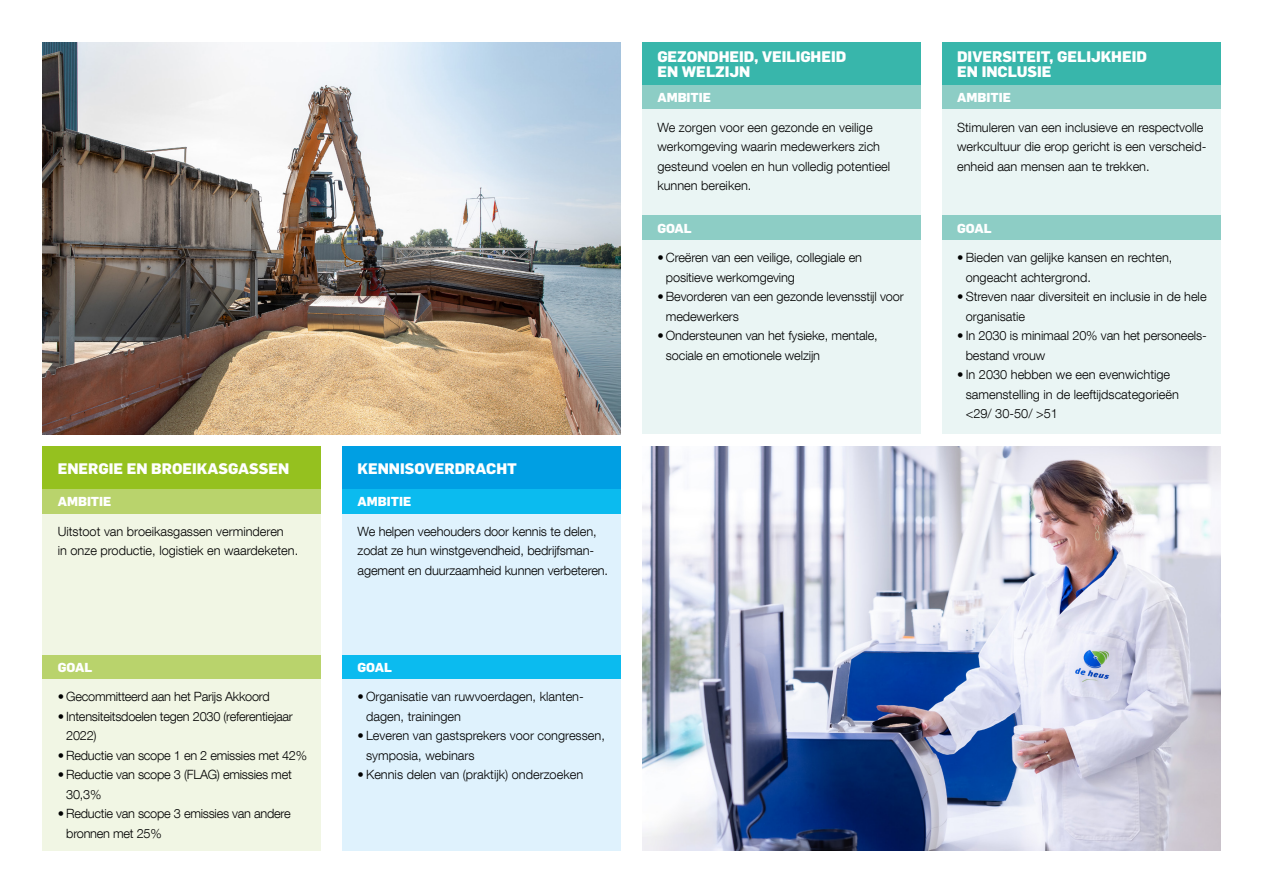
<style>
.page{position:relative;width:1263px;height:893px;background:#fff}
.page>*{position:absolute;margin:0;border:0;box-sizing:border-box;transform-origin:0 0}
.t1{font:800 15px/15px "Flama";color:#fff}
.t2{font:300 12.75px/19.5px "Helvetica Neue LT Com";color:#000}
.t3{font:300 12.75px/19.5px "Helvetica Neue LT Com";letter-spacing:-.02em;color:#000}
.t4{font:800 12.75px "Flama";color:#fff}
</style>
<div class="page">
<div style="left:43px;top:489px;width:278px;height:25px;background:#b9d36c"></div>
<div style="left:43px;top:654px;width:278px;height:25px;background:#b9d36c"></div>
<div style="left:43px;top:514px;width:278px;height:140px;background:#f1f6e4"></div>
<div style="left:43px;top:679px;width:278px;height:171px;background:#f1f6e4"></div>
<div style="left:43px;top:446px;width:278px;height:42px;background:#95c11f"></div>
<div style="left:342px;top:489px;width:279px;height:25px;background:#0bbbef"></div>
<div style="left:342px;top:654px;width:279px;height:25px;background:#0bbbef"></div>
<div style="left:342px;top:514px;width:279px;height:140px;background:#dff2fd"></div>
<div style="left:342px;top:679px;width:279px;height:171px;background:#dff2fd"></div>
<div style="left:342px;top:446px;width:279px;height:42px;background:#009fe3"></div>
<div style="left:642px;top:85px;width:279px;height:25px;background:#8dcdc5"></div>
<div style="left:642px;top:215px;width:279px;height:25px;background:#8dcdc5"></div>
<div style="left:642px;top:110px;width:279px;height:105px;background:#eaf5f4"></div>
<div style="left:642px;top:240px;width:279px;height:194px;background:#eaf5f4"></div>
<div style="left:642px;top:43px;width:279px;height:42px;background:#38b6ab"></div>
<div style="left:942px;top:85px;width:278px;height:25px;background:#8dcdc5"></div>
<div style="left:942px;top:215px;width:278px;height:25px;background:#8dcdc5"></div>
<div style="left:942px;top:110px;width:278px;height:105px;background:#eaf5f4"></div>
<div style="left:942px;top:241px;width:278px;height:193px;background:#eaf5f4"></div>
<div style="left:942px;top:43px;width:278px;height:42px;background:#38b6ab"></div>
<img style="left:642px;top:446px;width:578px;height:404px">
<img style="left:43px;top:43px;width:578px;height:391px">
<p class="t1" style="left:657px;top:49px;width:190px">GEZONDHEID, VEILIGHEID<br>EN WELZIJN</p>
<p class="t1" style="left:957px;top:49px;width:191px">DIVERSITEIT, GELIJKHEID<br>EN INCLUSIE</p>
<p class="t4" style="left:657px;top:90px;width:55px">AMBITIE</p>
<p class="t4" style="left:957px;top:90px;width:55px">AMBITIE</p>
<p class="t2" style="left:657px;top:117px;width:234px">We zorgen voor een gezonde en veilige werkomgeving waarin medewerkers zich gesteund voelen en hun volledig potentieel kunnen bereiken.</p>
<p class="t2" style="left:957px;top:117px;width:251px">Stimuleren van een inclusieve en respectvolle werkcultuur die erop gericht is een verscheid&shy;enheid aan mensen aan te trekken.</p>
<p class="t4" style="left:657px;top:220px;width:36px">GOAL</p>
<p class="t4" style="left:957px;top:220px;width:36px">GOAL</p>
<p class="t2" style="left:666px;top:248px;width:198px;text-indent:-9px">• Creëren van een veilige, collegiale en positieve werkomgeving</p>
<p class="t2" style="left:666px;top:287px;width:239px;text-indent:-9px">• Bevorderen van een gezonde levensstijl voor medewerkers</p>
<p class="t2" style="left:666px;top:326px;width:213px;text-indent:-9px">• Ondersteunen van het fysieke, mentale, sociale en emotionele welzijn</p>
<p class="t2" style="left:966px;top:248px;width:208px;text-indent:-9px">• Bieden van gelijke kansen en rechten, ongeacht achtergrond.</p>
<p class="t2" style="left:966px;top:287px;width:242px;text-indent:-9px">• Streven naar diversiteit en inclusie in de hele organisatie</p>
<p class="t2" style="left:966px;top:326px;width:243px;text-indent:-9px">• In 2030 is minimaal 20% van het personeels&shy;bestand vrouw</p>
<p class="t2" style="left:966px;top:365px;width:215px;text-indent:-9px">• In 2030 hebben we een evenwichtige samenstelling in de leeftijdscategorieën &lt;29/ 30-50/ &gt;51</p>
<p class="t1" style="left:58px;top:460px;width:233px">ENERGIE EN BROEIKASGASSEN</p>
<p class="t1" style="left:358px;top:460px;width:161px">KENNISOVERDRACHT</p>
<p class="t4" style="left:58px;top:494px;width:55px">AMBITIE</p>
<p class="t4" style="left:358px;top:494px;width:55px">AMBITIE</p>
<p class="t2" style="left:58px;top:521px;width:242px">Uitstoot van broeikasgassen verminderen<br>in onze productie, logistiek en waardeketen.</p>
<p class="t2" style="left:358px;top:521px;width:252px">We helpen veehouders door kennis te delen, zodat ze hun winstgevendheid, bedrijfsman&shy;agement en duurzaamheid kunnen verbeteren.</p>
<p class="t4" style="left:58px;top:659px;width:36px">GOAL</p>
<p class="t4" style="left:358px;top:659px;width:36px">GOAL</p>
<p class="t3" style="left:58px;top:687px;width:213px">• Gecommitteerd aan het Parijs Akkoord</p>
<p class="t3" style="left:66px;top:706px;width:228px;text-indent:-9px">• Intensiteitsdoelen tegen 2030 (referentiejaar<br>2022)</p>
<p class="t3" style="left:58px;top:745px;width:251px">• Reductie van scope 1 en 2 emissies met 42%</p>
<p class="t3" style="left:66px;top:765px;width:227px;text-indent:-9px">• Reductie van scope 3 (FLAG) emissies met<br>30,3%</p>
<p class="t3" style="left:66px;top:804px;width:226px;text-indent:-9px">• Reductie van scope 3 emissies van andere bronnen met 25%</p>
<p class="t2" style="left:366px;top:687px;width:219px;text-indent:-9px">• Organisatie van ruwvoerdagen, klanten&shy;dagen, trainingen</p>
<p class="t2" style="left:366px;top:726px;width:240px;text-indent:-9px">• Leveren van gastsprekers voor congressen, symposia, webinars</p>
<p class="t2" style="left:358px;top:765px;width:227px">• Kennis delen van (praktijk) onderzoeken</p>
</div>
